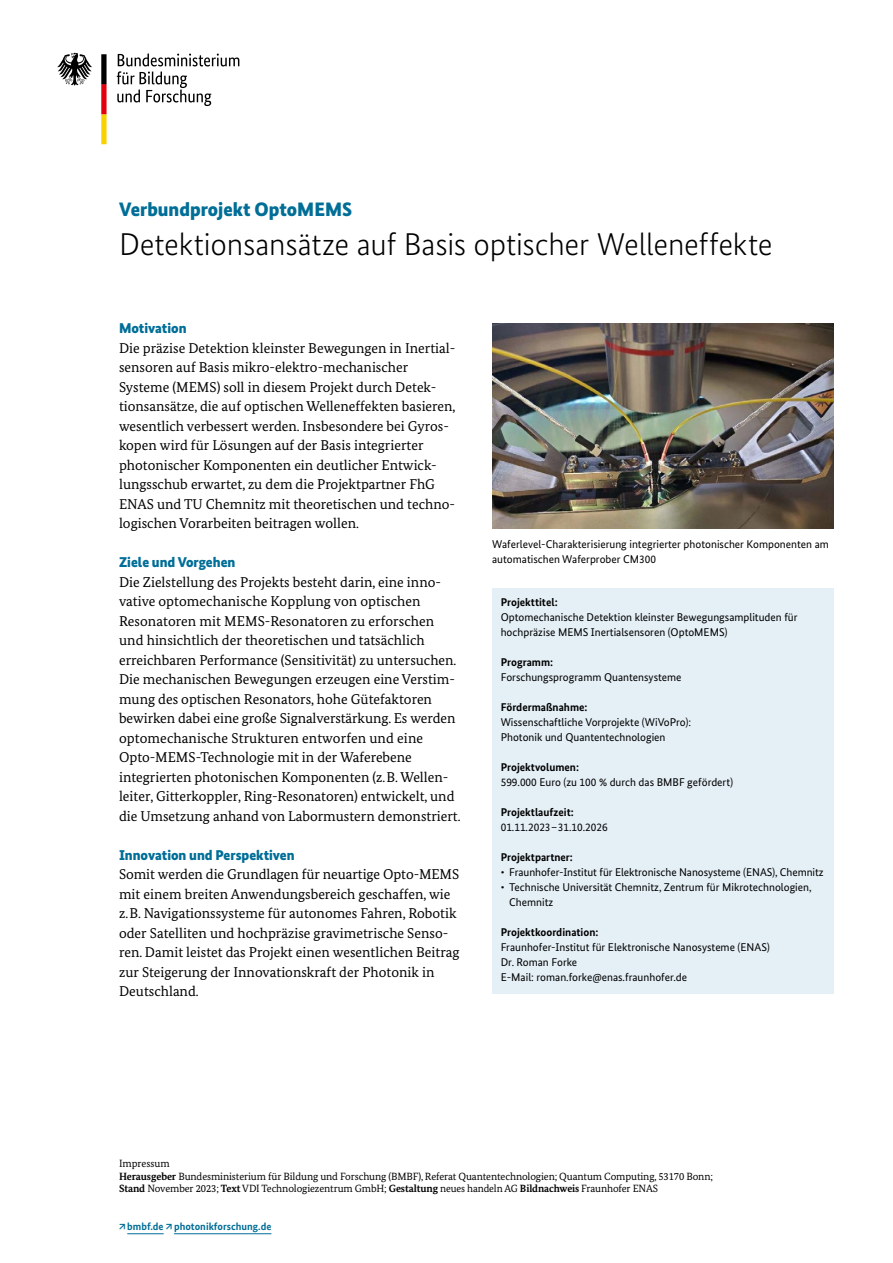
<style>
.page{position:relative;width:893px;height:1263px;background:#fff}
.page>*{position:absolute;margin:0;border:0;box-sizing:border-box;transform-origin:0 0}
.t1{font:300 31.5px "Bundes Sans";letter-spacing:-.01em;color:#000}
.t2{font:900 19.5px "Bundes Sans";color:#006e97}
.t3{font:14.25px/19.5px "Bundes Serif";color:#000}
.t4{font:900 14.25px "Bundes Sans";color:#006e97}
.t5{font:11.25px/15px "Bundes Sans";color:#000}
.t6{font:700 11.25px "Bundes Sans";color:#000}
.t7{font:10.5px/12.6px "Bundes Serif";letter-spacing:-.01em;color:#000}
.t8{font:700 10.5px "Bundes Sans";color:#006e97}
.s1{font-weight:700}
</style>
<div class="page">
<svg style="left:117px;top:53px;width:122px;height:53px"></svg>
<svg style="left:57px;top:53px;width:35px;height:33px"></svg>
<svg style="left:101px;top:54px;width:6px;height:90px"></svg>
<div style="left:492px;top:589px;width:341px;height:405px;background:#e4eff6"></div>
<img style="left:492px;top:324px;width:341px;height:204px">
<hr style="left:127px;top:1233px;width:37px;height:1px;background:#006e97">
<hr style="left:174px;top:1233px;width:97px;height:1px;background:#006e97">
<p class="t2" style="left:119px;top:198px;width:235px">Verbundprojekt OptoMEMS</p>
<h1 class="t1" style="left:119px;top:227px;width:655px">Detektionsansätze auf Basis optischer Welleneffekte</h1>
<h2 class="t4" style="left:119px;top:320px;width:69px">Motivation</h2>
<p class="t3" style="left:119px;top:338px;width:338px">Die präzise Detektion kleinster Bewegungen in Inertial&shy;sensoren auf Basis mikro-elektro-mechanischer Systeme (MEMS) soll in diesem Projekt durch Detek&shy;tionsansätze, die auf optischen Welleneffekten basieren, wesentlich verbessert werden. Insbesondere bei Gyros&shy;kopen wird für Lösungen auf der Basis integrierter photonischer Komponenten ein deutlicher Entwick&shy;lungsschub erwartet, zu dem die Projektpartner FhG ENAS und TU Chemnitz mit theoretischen und techno&shy;logischen Vorarbeiten beitragen wollen.</p>
<h2 class="t4" style="left:119px;top:554px;width:118px">Ziele und Vorgehen</h2>
<p class="t3" style="left:119px;top:572px;width:343px">Die Zielstellung des Projekts besteht darin, eine inno&shy;vative optomechanische Kopplung von optischen Resonatoren mit MEMS-Resonatoren zu erforschen und hinsichtlich der theoretischen und tatsächlich erreichbaren Performance (Sensitivität) zu untersuchen.<br>Die mechanischen Bewegungen erzeugen eine Verstim&shy;mung des optischen Resonators, hohe Gütefaktoren bewirken dabei eine große Signalverstärkung. Es werden optomechanische Strukturen entworfen und eine Opto-MEMS-Technologie mit in der Waferebene integrierten photonischen Komponenten (z. B. Wellen&shy;leiter, Gitterkoppler, Ring-Resonatoren) entwickelt, und die Umsetzung anhand von Labormustern demonstriert.</p>
<h2 class="t4" style="left:119px;top:846px;width:177px">Innovation und Perspektiven</h2>
<p class="t3" style="left:119px;top:864px;width:342px">Somit werden die Grundlagen für neuartige Opto-MEMS mit einem breiten Anwendungsbereich geschaffen, wie z. B. Navigationssysteme für autonomes Fahren, Robotik oder Satelliten und hochpräzise gravimetrische Senso&shy;ren. Damit leistet das Projekt einen wesentlichen Beitrag zur Steigerung der Innovationskraft der Photonik in Deutschland.</p>
<p class="t5" style="left:492px;top:536px;width:338px">Waferlevel-Charakterisierung integrierter photonischer Komponenten am automatischen Waferprober CM300</p>
<h2 class="t6" style="left:501px;top:596px;width:58px">Projekttitel:</h2>
<p class="t5" style="left:501px;top:610px;width:298px">Optomechanische Detektion kleinster Bewegungsamplituden für hochpräzise MEMS Inertialsensoren (OptoMEMS)</p>
<h2 class="t6" style="left:501px;top:656px;width:54px">Programm:</h2>
<p class="t5" style="left:501px;top:670px;width:182px">Forschungsprogramm Quantensysteme</p>
<h2 class="t6" style="left:501px;top:701px;width:88px">Fördermaßnahme:</h2>
<p class="t5" style="left:501px;top:715px;width:192px">Wissenschaftliche Vorprojekte (WiVoPro):<br>Photonik und Quantentechnologien</p>
<h2 class="t6" style="left:501px;top:761px;width:80px">Projektvolumen:</h2>
<p class="t5" style="left:501px;top:775px;width:234px">599.000 Euro (zu 100 % durch das BMBF gefördert)</p>
<h2 class="t6" style="left:501px;top:806px;width:75px">Projektlaufzeit:</h2>
<p class="t5" style="left:501px;top:820px;width:108px">01.11.2023–31.10.2026</p>
<h2 class="t6" style="left:501px;top:851px;width:74px">Projektpartner:</h2>
<p class="t5" style="left:501px;top:865px;width:324px">• Fraunhofer-Institut für Elektronische Nanosysteme (ENAS), Chemnitz</p>
<p class="t5" style="left:509px;top:880px;width:304px;text-indent:-9px">• Technische Universität Chemnitz, Zentrum für Mikrotechnologien,<br>Chemnitz</p>
<h2 class="t6" style="left:501px;top:926px;width:99px">Projektkoordination:</h2>
<p class="t5" style="left:501px;top:940px;width:271px">Fraunhofer-Institut für Elektronische Nanosysteme (ENAS)</p>
<p class="t5" style="left:501px;top:955px;width:78px">Dr. Roman Forke</p>
<p class="t5" style="left:501px;top:970px;width:188px">E-Mail: roman.forke@enas.fraunhofer.de</p>
<h2 class="t7" style="left:119px;top:1157px;width:52px">Impressum</h2>
<p class="t7" style="left:119px;top:1170px;width:595px"><span class="s1">Herausgeber</span> Bundesministerium für Bildung und Forschung (BMBF), Referat Quantentechnologien; Quantum Computing, 53170 Bonn;<br><span class="s1">Stand</span> November 2023; <span class="s1">Text</span> VDI Technologiezentrum GmbH; <span class="s1">Gestaltung</span> neues handeln AG <span class="s1">Bildnachweis</span> Fraunhofer ENAS</p>
<p class="t8" style="left:119px;top:1220px;width:154px">↗bmbf.de ↗photonikforschung.de</p>
</div>
